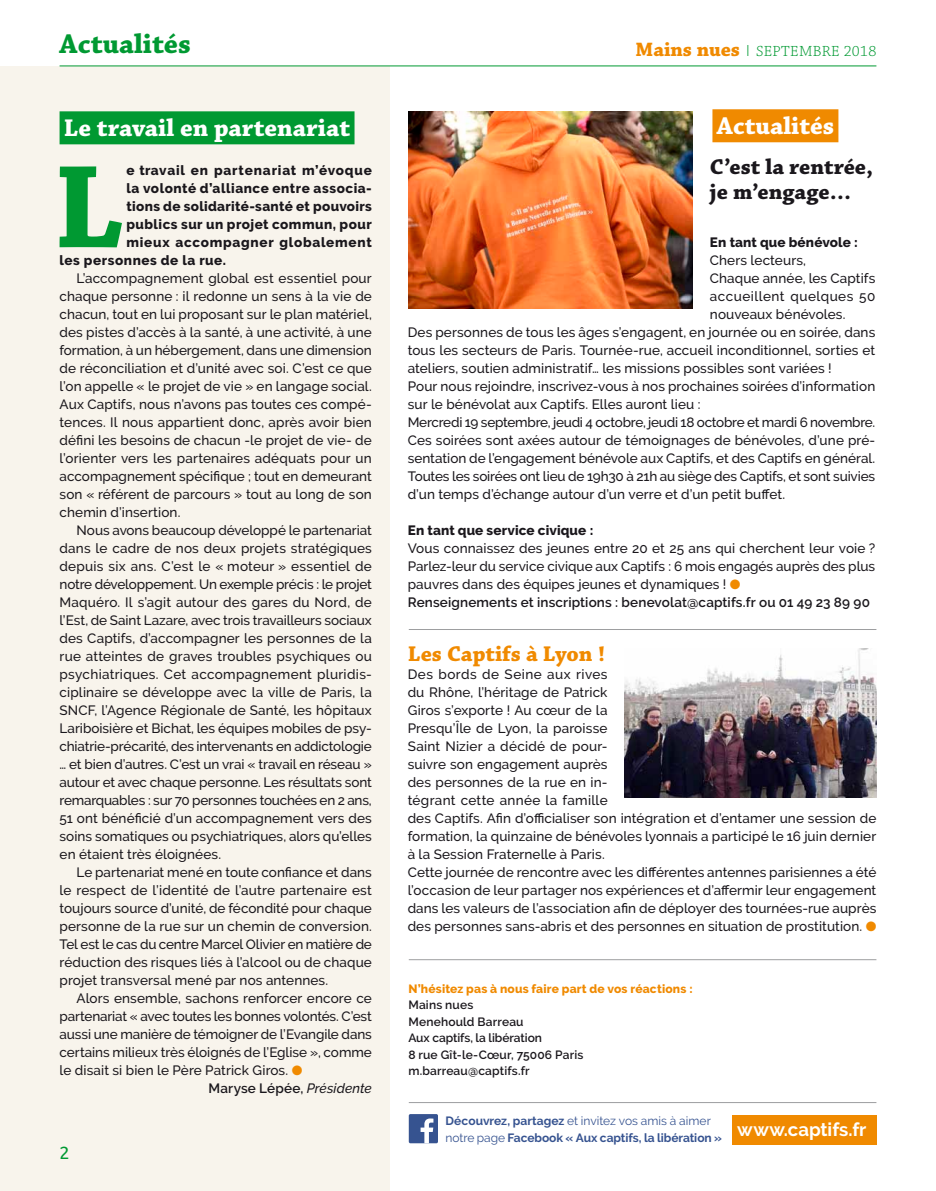
<style>
.page{position:relative;width:936px;height:1191px;background:#fff}
.page>*{position:absolute;margin:0;border:0;box-sizing:border-box;transform-origin:0 0}
.t1{font:700 124.2px "Chaparral Pro";color:#009932}
.t2{font:700 28.5px "Chaparral Pro";color:#009932}
.t3{font:700 25.5px "Chaparral Pro";color:#fff}
.t4{font:700 22.5px/25.5px "Chaparral Pro";color:#1a171c}
.t5{font:700 22.5px "Chaparral Pro";color:#f08a00}
.t6{font:700 18.6px "Raleway";color:#fff}
.t7{font:18px "Ubuntu";color:#009932}
.t8{font:300 15.45px "Chaparral Pro";letter-spacing:.02em;color:#009932}
.t9{font:500 13.5px/18px "Raleway";letter-spacing:.005em;color:#1a171c;text-align:justify}
.t10{font:800 13.5px "Raleway";letter-spacing:.035em;color:#1a171c}
.t11{font:500 13.5px "Raleway";letter-spacing:-.015em;color:#1a171c}
.t12{font:800 13.5px "Raleway";letter-spacing:.01em;color:#1a171c}
.t13{font:800 13.5px "Raleway";letter-spacing:.06em;color:#1a171c}
.t14{font:800 13.5px "Raleway";letter-spacing:.055em;color:#1a171c}
.t15{font:600 13.5px "Raleway";letter-spacing:.01em;color:#1a171c}
.t16{font:500 13.5px "Raleway";letter-spacing:.035em;color:#1a171c}
.t17{font:600 12px/16.5px "Raleway";letter-spacing:.01em;color:#1a171c}
.t18{font:700 12px/16.5px "Raleway";letter-spacing:-.005em;color:#365390}
.t19{font:800 12px "Raleway";letter-spacing:.015em;color:#f08a00}
.s1{color:#f08a00}
.s2{font-weight:500;font-style:italic}
.s3{font-weight:700;font-size:20.4px;color:#f08a00}
.s4{font-family:"Raleway"}
.s5{font-weight:600}
.s6{font-weight:400}
</style>
<div class="page">
<div style="left:0;top:66px;width:389px;height:1125px;background:#f8f4ec"></div>
<hr style="left:60px;top:66px;width:816px;height:1px;background:#009932">
<div style="left:60px;top:111px;width:294px;height:33px;background:#009932"></div>
<img style="left:624px;top:648px;width:252px;height:150px">
<div style="left:409px;top:1114px;width:29px;height:29px;background:#365390;border-radius:2px"></div>
<svg style="left:420px;top:1118px;width:13px;height:25px"></svg>
<hr style="left:409px;top:629px;width:467px;height:1px;background:#9d9ea0">
<hr style="left:409px;top:959px;width:467px;height:1px;background:#9d9ea0">
<hr style="left:409px;top:1102px;width:467px;height:1px;background:#9d9ea0">
<div style="left:731px;top:1115px;width:145px;height:29px;background:#f08a00"></div>
<img style="left:408px;top:112px;width:285px;height:197px">
<div style="left:712px;top:109px;width:126px;height:33px;background:#f08a00"></div>
<h2 class="t2" style="left:60px;top:27px;width:133px">Actualités</h2>
<h3 class="t3" style="left:64px;top:113px;width:288px">Le travail en partenariat</h3>
<h1 class="t1" style="left:54px;top:135px;width:71px">L</h1>
<p class="t13" style="left:126px;top:163px;width:247px">e travail en partenariat m’évoque</p>
<p class="t10" style="left:126px;top:181px;width:247px">la volonté d’alliance entre associa-</p>
<p class="t10" style="left:126px;top:199px;width:247px">tions de solidarité-santé et pouvoirs</p>
<p class="t10" style="left:126px;top:217px;width:247px">publics sur un projet commun, pour</p>
<p class="t14" style="left:126px;top:235px;width:247px">mieux accompagner globalement</p>
<p class="t10" style="left:60px;top:253px;width:168px">les personnes de la rue.</p>
<p class="t9" style="left:60px;top:269px;width:314px;text-indent:17px">L’accompagnement global est essentiel pour chaque personne : il redonne un sens à la vie de chacun, tout en lui proposant sur le plan matériel, des pistes d’accès à la santé, à une activité, à une formation, à un hébergement, dans une dimension de réconciliation et d’unité avec soi. C’est ce que l’on appelle « le projet de vie » en langage social.<br>Aux Captifs, nous n’avons pas toutes ces compé&shy;tences. Il nous appartient donc, après avoir bien défini les besoins de chacun -le projet de vie- de l’orienter vers les partenaires adéquats pour un accompagnement spécifique ; tout en demeurant son « référent de parcours » tout au long de son chemin d’insertion.</p>
<p class="t9" style="left:60px;top:521px;width:314px;text-indent:17px">Nous avons beaucoup développé le partenariat dans le cadre de nos deux projets stratégiques depuis six ans. C’est le « moteur » essentiel de notre développement. Un exemple précis : le projet Maquéro. Il s’agit autour des gares du Nord, de l’Est, de Saint Lazare, avec trois travailleurs sociaux des Captifs, d’accompagner les personnes de la rue atteintes de graves troubles psychiques ou psychiatriques. Cet accompagnement pluridis&shy;ciplinaire se développe avec la ville de Paris, la SNCF, l’Agence Régionale de Santé, les hôpitaux Lariboisière et Bichat, les équipes mobiles de psy&shy;chiatrie-précarité, des intervenants en addictologie … et bien d’autres. C’est un vrai « travail en réseau » autour et avec chaque personne. Les résultats sont remarquables : sur 70 personnes touchées en 2 ans, 51 ont bénéficié d’un accompagnement vers des soins somatiques ou psychiatriques, alors qu’elles en étaient très éloignées.</p>
<p class="t9" style="left:60px;top:863px;width:314px;text-indent:17px">Le partenariat mené en toute confiance et dans le respect de l’identité de l’autre partenaire est toujours source d’unité, de fécondité pour chaque personne de la rue sur un chemin de conversion.<br>Tel est le cas du centre Marcel Olivier en matière de réduction des risques liés à l’alcool ou de chaque projet transversal mené par nos antennes.</p>
<p class="t9" style="left:77px;top:989px;width:297px">Alors ensemble, sachons renforcer encore ce</p>
<p class="t11" style="left:60px;top:1008px;width:314px">partenariat « avec toutes les bonnes volontés. C’est</p>
<p class="t9" style="left:60px;top:1025px;width:314px">aussi une manière de témoigner de l’Evangile dans</p>
<p class="t9" style="left:60px;top:1043px;width:314px">certains milieux très éloignés de l’Eglise », comme</p>
<p class="t9" style="left:60px;top:1061px;width:244px">le disait si bien le Père Patrick Giros. <span class="s1">●</span></p>
<p class="t15" style="left:208px;top:1080px;width:165px">Maryse Lépée, <span class="s2">Présidente</span></p>
<h3 class="t7" style="left:60px;top:1141px;width:12px">2</h3>
<p class="t8" style="left:635px;top:42px;width:242px"><span class="s3">Mains nues</span> <span class="s4">I</span> SEPTEMBRE 2018</p>
<h3 class="t3" style="left:716px;top:111px;width:119px">Actualités</h3>
<h3 class="t4" style="left:710px;top:155px;width:165px">C’est la rentrée, je m’engage…</h3>
<p class="t12" style="left:710px;top:235px;width:149px">En tant que bénévole :</p>
<p class="t9" style="left:710px;top:251px;width:98px">Chers lecteurs,</p>
<p class="t9" style="left:710px;top:269px;width:167px">Chaque année, les Captifs</p>
<p class="t16" style="left:710px;top:288px;width:167px">accueillent quelques 50</p>
<p class="t9" style="left:710px;top:305px;width:137px">nouveaux bénévoles.</p>
<p class="t9" style="left:407px;top:323px;width:469px">Des personnes de tous les âges s’engagent, en journée ou en soirée, dans</p>
<p class="t9" style="left:407px;top:341px;width:469px">tous les secteurs de Paris. Tournée-rue, accueil inconditionnel, sorties et</p>
<p class="t9" style="left:407px;top:359px;width:425px">ateliers, soutien administratif… les missions possibles sont variées !</p>
<p class="t9" style="left:407px;top:377px;width:469px">Pour nous rejoindre, inscrivez-vous à nos prochaines soirées d’information</p>
<p class="t9" style="left:407px;top:395px;width:294px">sur le bénévolat aux Captifs. Elles auront lieu :</p>
<p class="t11" style="left:407px;top:414px;width:469px">Mercredi 19 septembre, jeudi 4 octobre, jeudi 18 octobre et mardi 6 novembre.</p>
<p class="t9" style="left:407px;top:431px;width:469px">Ces soirées sont axées autour de témoignages de bénévoles, d’une pré-</p>
<p class="t9" style="left:407px;top:449px;width:469px">sentation de l’engagement bénévole aux Captifs, et des Captifs en général.</p>
<p class="t9" style="left:407px;top:467px;width:469px">Toutes les soirées ont lieu de 19h30 à 21h au siège des Captifs, et sont suivies</p>
<p class="t9" style="left:407px;top:485px;width:379px">d’un temps d’échange autour d’un verre et d’un petit buffet.</p>
<p class="t12" style="left:407px;top:523px;width:187px">En tant que service civique :</p>
<p class="t9" style="left:407px;top:539px;width:469px;text-align:left">Vous connaissez des jeunes entre 20 et 25 ans qui cherchent leur voie ?<br>Parlez-leur du service civique aux Captifs : 6 mois engagés auprès des plus pauvres dans des équipes jeunes et dynamiques ! <span class="s1">●<br></span><span class="s5">Renseignements et inscriptions : benevolat@captifs.fr ou 01 49 23 89 90</span></p>
<h3 class="t5" style="left:407px;top:641px;width:199px">Les Captifs à Lyon !</h3>
<p class="t9" style="left:407px;top:665px;width:470px;text-align:left">Des bords de Seine aux rives<br>du Rhône, l’héritage de Patrick<br>Giros s’exporte ! Au cœur de la<br>Presqu’Île de Lyon, la paroisse<br>Saint Nizier a décidé de pour-<br>suivre son engagement auprès<br>des personnes de la rue en in-<br>tégrant cette année la famille<br>des Captifs. Afin d’officialiser son intégration et d’entamer une session de formation, la quinzaine de bénévoles lyonnais a participé le 16 juin dernier à la Session Fraternelle à Paris.<br>Cette journée de rencontre avec les différentes antennes parisiennes a été l’occasion de leur partager nos expériences et d’affermir leur engagement dans les valeurs de l’association afin de déployer des tournées-rue auprès des personnes sans-abris et des personnes en situation de prostitution. <span class="s1">●</span></p>
<p class="t19" style="left:408px;top:981px;width:286px">N’hésitez pas à nous faire part de vos réactions :</p>
<p class="t17" style="left:408px;top:996px;width:176px">Mains nues<br>Menehould Barreau<br>Aux captifs, la libération<br>8 rue Gît-le-Cœur, 75006 Paris m.barreau@captifs.fr</p>
<p class="t18" style="left:445px;top:1112px;width:278px">Découvrez, partagez <span class="s6">et invitez vos amis à aimer notre page</span> Facebook « Aux captifs, la libération »</p>
<h3 class="t6" style="left:737px;top:1118px;width:131px">www.captifs.fr</h3>
</div>
